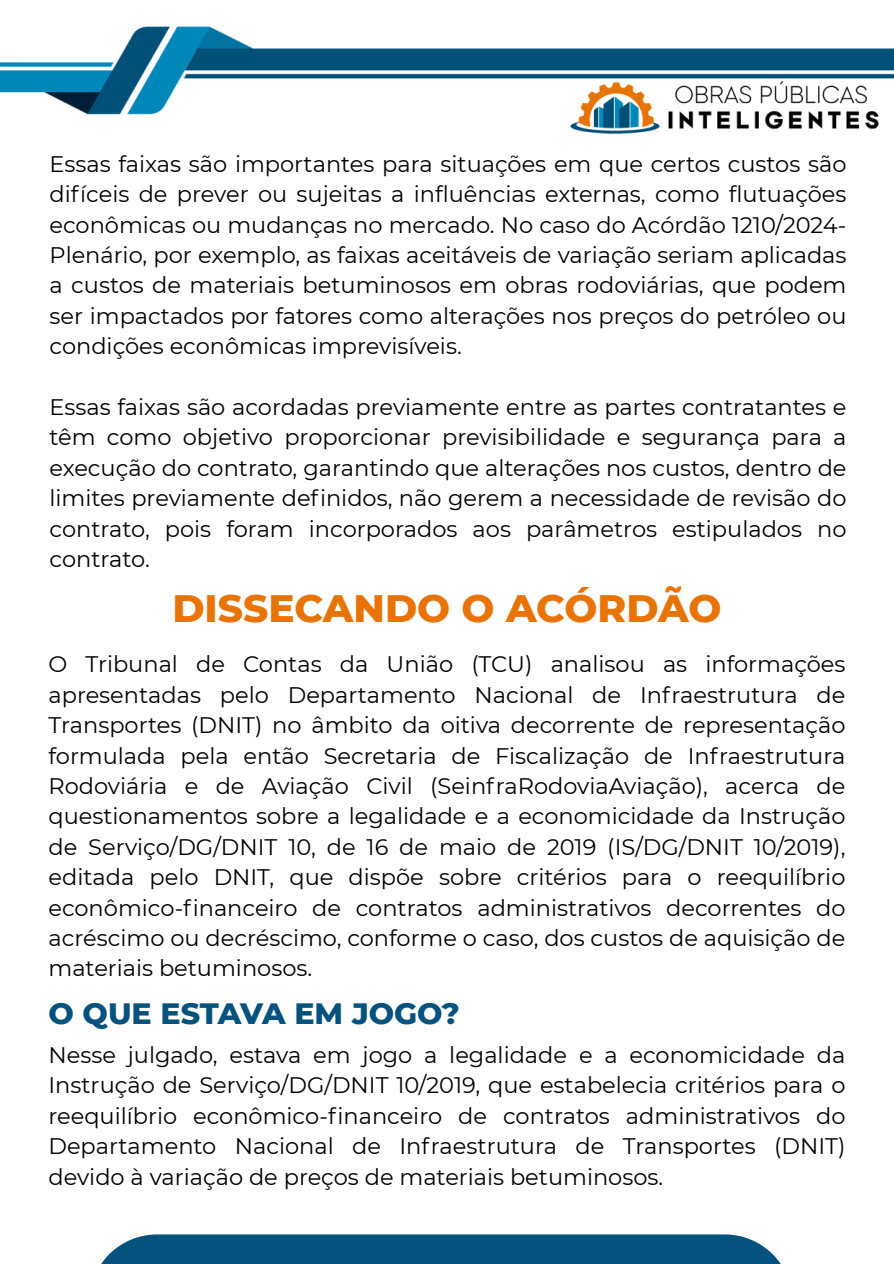
<style>
.page{position:relative;width:894px;height:1264px;background:#fff}
.page>*{position:absolute;margin:0;border:0;box-sizing:border-box;transform-origin:0 0}
.t1{font:800 39px "Montserrat";color:#e87306}
.t2{font:800 30px "Montserrat";color:#04527d}
.t3{font:22.5px/30.5px "Montserrat";color:#000;text-align:justify}
</style>
<div class="page">
<div style="left:89px;top:1234px;width:703px;height:29px;background:#04527d"></div>
<img style="left:0;top:26px;width:893px;height:109px">
<p class="t3" style="left:50px;top:148px;width:798px">Essas faixas são importantes para situações em que certos custos são difíceis de prever ou sujeitas a influências externas, como flutuações econômicas ou mudanças no mercado. No caso do Acórdão 1210/2024- Plenário, por exemplo, as faixas aceitáveis de variação seriam aplicadas a custos de materiais betuminosos em obras rodoviárias, que podem ser impactados por fatores como alterações nos preços do petróleo ou condições econômicas imprevisíveis.</p>
<p class="t3" style="left:50px;top:392px;width:798px">Essas faixas são acordadas previamente entre as partes contratantes e têm como objetivo proporcionar previsibilidade e segurança para a execução do contrato, garantindo que alterações nos custos, dentro de limites previamente definidos, não gerem a necessidade de revisão do contrato, pois foram incorporados aos parâmetros estipulados no contrato.</p>
<h1 class="t1" style="left:172px;top:584px;width:550px">DISSECANDO O ACÓRDÃO</h1>
<p class="t3" style="left:48px;top:649px;width:798px">O Tribunal de Contas da União (TCU) analisou as informações apresentadas pelo Departamento Nacional de Infraestrutura de Transportes (DNIT) no âmbito da oitiva decorrente de representação formulada pela então Secretaria de Fiscalização de Infraestrutura Rodoviária e de Aviação Civil (SeinfraRodoviaAviação), acerca de questionamentos sobre a legalidade e a economicidade da Instrução de Serviço/DG/DNIT 10, de 16 de maio de 2019 (IS/DG/DNIT 10/2019), editada pelo DNIT, que dispõe sobre critérios para o reequilíbrio econômico-financeiro de contratos administrativos decorrentes do acréscimo ou decréscimo, conforme o caso, dos custos de aquisição de materiais betuminosos.</p>
<h2 class="t2" style="left:48px;top:995px;width:412px">O QUE ESTAVA EM JOGO?</h2>
<p class="t3" style="left:48px;top:1039px;width:798px">Nesse julgado, estava em jogo a legalidade e a economicidade da Instrução de Serviço/DG/DNIT 10/2019, que estabelecia critérios para o reequilíbrio econômico-financeiro de contratos administrativos do Departamento Nacional de Infraestrutura de Transportes (DNIT) devido à variação de preços de materiais betuminosos.</p>
</div>
